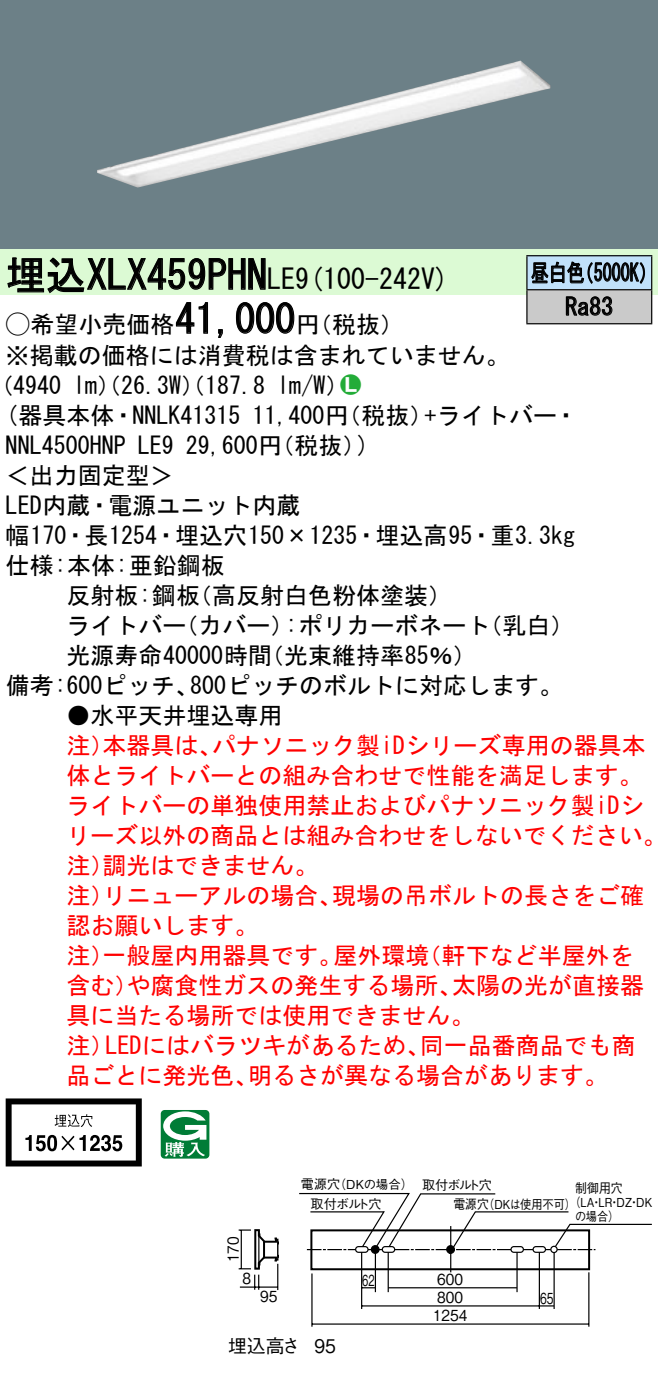
<style>
.page{position:relative;width:658px;height:1377px;background:#fff}
.page>*{position:absolute;margin:0;border:0;box-sizing:border-box;transform-origin:0 0}
.t1{font:40px "MS Gothic";color:#000}
.t2{font:28px "MS Gothic";color:#000}
.t3{font:24px/30.4px "MS Gothic";color:#000}
.t4{font:24px/30px "MS Gothic";color:#f00}
.t5{font:24px/34px "MS Gothic";color:#000;scale:.75 1}
.t6{font:24px "Ford Classification 1";color:#23ac38}
.t7{font:18.8px "Gothic BBB Pro Medium 90 pv RKSJ H";color:#000}
.t8{font:18.8px "Gothic BBB Pro Medium 90 pv RKSJ H";color:#000;scale:.9 1}
.t9{font:15.2px "Gothic BBB Pro Medium 90 pv RKSJ H";color:#000;scale:.9 1}
.t10{font:15.2px "Gothic BBB Pro Medium 90 pv RKSJ H";color:#000;scale:.65 1}
.t11{font:15.2px "Gothic BBB Pro Medium 90 pv RKSJ H";color:#000;scale:.7 1}
.t12{font:13.2px "Gothic BBB Pro Medium 90 pv RKSJ H";letter-spacing:-.02em;color:#000}
.t13{font:13.2px "Gothic BBB Pro Medium 90 pv RKSJ H";letter-spacing:-.02em;color:#000;scale:.9 1}
.t14{font:12.4px/14px "Gothic BBB Pro Medium 90 pv RKSJ H";color:#000;text-align:center;scale:.9 1}
.t15{font:12.4px "Gothic BBB Pro Medium 90 pv RKSJ H";color:#000}
.s1{font-size:28px}
.s2{font-family:"Ford Classification 1"}
.s3{color:#fff}
</style>
<div class="page">
<div style="left:0;top:0;width:658px;height:249px;background:#6c8087"></div>
<img style="left:97px;top:61px;width:453px;height:127px">
<div style="left:0;top:249px;width:658px;height:46px;background:#dcfad4"></div>
<svg style="left:7px;top:257px;width:259px;height:37px"></svg>
<svg style="left:175px;top:302px;width:33px;height:32px"></svg>
<svg style="left:218px;top:329px;width:5px;height:9px"></svg>
<svg style="left:236px;top:302px;width:59px;height:32px"></svg>
<svg style="left:6px;top:1098px;width:136px;height:68px"></svg>
<svg style="left:161px;top:1110px;width:48px;height:49px"></svg>
<div style="left:527px;top:256px;width:124px;height:34px;background:#c1e1fa"></div>
<div style="left:527px;top:290px;width:124px;height:34px;background:#cacaca"></div>
<hr style="left:526px;top:255px;width:126px;height:1px;background:#000">
<hr style="left:526px;top:256px;width:1px;height:33px;background:#000">
<hr style="left:651px;top:256px;width:1px;height:33px;background:#000">
<hr style="left:526px;top:289px;width:126px;height:1px;background:#000">
<hr style="left:526px;top:290px;width:1px;height:33px;background:#000">
<hr style="left:651px;top:290px;width:1px;height:33px;background:#000">
<hr style="left:526px;top:323px;width:126px;height:1px;background:#000">
<svg style="left:531px;top:261px;width:114px;height:23px"></svg>
<svg style="left:565px;top:296px;width:47px;height:20px"></svg>
<hr style="left:588px;top:1272px;width:1px;height:55px;background:#000">
<hr style="left:311px;top:1273px;width:1px;height:54px;background:#000">
<hr style="left:388px;top:1287px;width:129px;height:1px;background:#000">
<svg style="left:362px;top:1287px;width:13px;height:1px"></svg>
<hr style="left:362px;top:1305px;width:192px;height:2px;background:#000">
<hr style="left:312px;top:1323px;width:277px;height:2px;background:#000">
<hr style="left:538px;top:1252px;width:2px;height:57px;background:#000">
<hr style="left:361px;top:1252px;width:1px;height:57px;background:#000">
<hr style="left:375px;top:1253px;width:1px;height:39px;background:#000">
<hr style="left:387px;top:1252px;width:2px;height:40px;background:#000">
<hr style="left:516px;top:1252px;width:1px;height:40px;background:#000">
<svg style="left:299px;top:1192px;width:353px;height:63px"></svg>
<hr style="left:450px;top:1226px;width:1px;height:46px;background:#000">
<div style="left:310px;top:1229px;width:280px;height:41px;border:2px solid #000"></div>
<hr style="left:553px;top:1253px;width:2px;height:56px;background:#000">
<svg style="left:239px;top:1229px;width:40px;height:61px"></svg>
<h1 class="t1" style="left:6px;top:255px;width:291px">埋込XLX459PHN<span class="s1">LE</span></h1>
<p class="t2" style="left:295px;top:265px;width:155px">(9 100-242 (V</p>
<h1 class="t1" style="left:175px;top:299px;width:121px">41,000</h1>
<p class="t3" style="left:6px;top:310px;width:505px"><span class="s2">A</span>希望小売価格<br>※掲載の価格には消費税は含まれていません。</p>
<p class="t6" style="left:340px;top:372px;width:22px">2<span class="s3">7</span></p>
<p class="t3" style="left:296px;top:310px;width:109px">（円税抜(</p>
<p class="t3" style="left:277px;top:370px;width:73px">l m (W/</p>
<p class="t3" style="left:-11px;top:370px;width:74px">（4940</p>
<p class="t3" style="left:73px;top:370px;width:193px">lm）（26.3 ）（W 187.8</p>
<p class="t5" style="left:565px;top:256px;width:65px;text-indent:-34px">昼白色<br>Ra83</p>
<p class="t5" style="left:575px;top:256px;width:109px">（5000 (K</p>
<p class="t3" style="left:6px;top:400px;width:236px">(器具本体・NNLK41315</p>
<p class="t3" style="left:424px;top:400px;width:155px">+ライトバー・</p>
<p class="t3" style="left:252px;top:400px;width:182px">11,400 （円税抜）</p>
<p class="t3" style="left:186px;top:430px;width:182px">29,600 （円税抜(</p>
<p class="t3" style="left:357px;top:430px;width:13px">(</p>
<p class="t3" style="left:6px;top:430px;width:121px">NNL4500HNP</p>
<p class="t3" style="left:6px;top:460px;width:169px">＜出力固定型&lt;</p>
<p class="t3" style="left:6px;top:490px;width:296px">LED内蔵・電源ユニット内蔵</p>
<p class="t3" style="left:6px;top:520px;width:571px">幅170・長1254・埋込穴150×1235・埋込高95・重3.3kg</p>
<p class="t3" style="left:6px;top:550px;width:220px">仕様:本体:亜鉛鋼板</p>
<p class="t3" style="left:188px;top:580px;width:266px">（高反射白色粉体塗装(</p>
<p class="t3" style="left:138px;top:430px;width:37px">LE9</p>
<p class="t3" style="left:66px;top:580px;width:135px">反射板:鋼板</p>
<p class="t3" style="left:66px;top:610px;width:121px">ライトバー</p>
<p class="t3" style="left:174px;top:610px;width:121px">（カバー）</p>
<p class="t3" style="left:285px;top:610px;width:206px">:ポリカーボネート</p>
<p class="t3" style="left:478px;top:610px;width:97px">（乳白(</p>
<p class="t3" style="left:190px;top:640px;width:374px;text-indent:-124px">光源寿命40000時間<br>800ピッチのボルトに対応します。</p>
<p class="t3" style="left:260px;top:640px;width:218px">（光束維持率85％(</p>
<p class="t3" style="left:6px;top:670px;width:195px">備考:600ピッチ、</p>
<p class="t3" style="left:66px;top:700px;width:217px">●水平天井埋込専用</p>
<p class="t4" style="left:212px;top:730px;width:435px">パナソニック製iDシリーズ専用の器具本</p>
<p class="t4" style="left:66px;top:730px;width:49px">注）</p>
<p class="t4" style="left:66px;top:760px;width:577px">体とライトバーとの組み合わせで性能を満足します。</p>
<p class="t4" style="left:66px;top:790px;width:579px">ライトバーの単独使用禁止およびパナソニック製iDシ</p>
<p class="t4" style="left:66px;top:820px;width:601px">リーズ以外の商品とは組み合わせをしないでください。</p>
<p class="t4" style="left:102px;top:850px;width:217px">調光はできません。</p>
<p class="t4" style="left:102px;top:730px;width:121px">本器具は、</p>
<p class="t4" style="left:66px;top:850px;width:49px">注）</p>
<p class="t4" style="left:332px;top:880px;width:314px">現場の吊ボルトの長さをご確</p>
<p class="t4" style="left:66px;top:880px;width:193px">注）<br>認お願いします。</p>
<p class="t4" style="left:102px;top:880px;width:241px">リニューアルの場合、</p>
<p class="t4" style="left:102px;top:940px;width:241px">一般屋内用器具です。</p>
<p class="t4" style="left:333px;top:940px;width:97px">屋外環境</p>
<p class="t4" style="left:417px;top:940px;width:217px">（軒下など半屋外を</p>
<p class="t4" style="left:66px;top:940px;width:49px">注）</p>
<p class="t4" style="left:126px;top:970px;width:337px">や腐食性ガスの発生する場所、</p>
<p class="t4" style="left:452px;top:970px;width:194px">太陽の光が直接器</p>
<p class="t4" style="left:66px;top:970px;width:73px">含む）</p>
<p class="t4" style="left:66px;top:1000px;width:409px">具に当たる場所では使用できません。</p>
<p class="t4" style="left:420px;top:1030px;width:217px">同一品番商品でも商</p>
<p class="t4" style="left:105px;top:1030px;width:326px">LEDにはバラツキがあるため、</p>
<p class="t4" style="left:66px;top:1030px;width:49px">注）</p>
<p class="t4" style="left:66px;top:1060px;width:193px">品ごとに発光色、</p>
<p class="t4" style="left:248px;top:1060px;width:362px">明るさが異なる場合があります。</p>
<p class="t12" style="left:301px;top:1174px;width:41px">電源穴</p>
<p class="t15" style="left:334px;top:1175px;width:81px">（DKの場合）</p>
<p class="t9" style="left:221px;top:1262px;width:30px;rotate:-90deg">170</p>
<p class="t9" style="left:242px;top:1267px;width:11px">8</p>
<p class="t9" style="left:260px;top:1284px;width:21px">95</p>
<p class="t7" style="left:228px;top:1330px;width:74px">埋込高さ</p>
<p class="t12" style="left:310px;top:1193px;width:73px">取付ボルト穴</p>
<p class="t8" style="left:314px;top:1331px;width:25px">95</p>
<p class="t10" style="left:362px;top:1268px;width:21px">62</p>
<p class="t12" style="left:422px;top:1174px;width:71px">取付ボルト穴</p>
<p class="t13" style="left:575px;top:1178px;width:54px">制御用穴</p>
<p class="t14" style="left:569px;top:1194px;width:94px">（LA LR DZ DK</p>
<p class="t13" style="left:453px;top:1193px;width:41px">電源穴</p>
<p class="t14" style="left:483px;top:1196px;width:105px">（DKは使用不可(</p>
<p class="t14" style="left:575px;top:1194px;width:51px">・<br>の場合(</p>
<p class="t14" style="left:609px;top:1194px;width:14px">・</p>
<p class="t14" style="left:628px;top:1194px;width:14px">・</p>
<p class="t9" style="left:437px;top:1267px;width:30px">600</p>
<p class="t9" style="left:433px;top:1303px;width:40px">1254</p>
<p class="t9" style="left:437px;top:1285px;width:30px">800</p>
<p class="t11" style="left:540px;top:1286px;width:21px">65</p>
</div>
